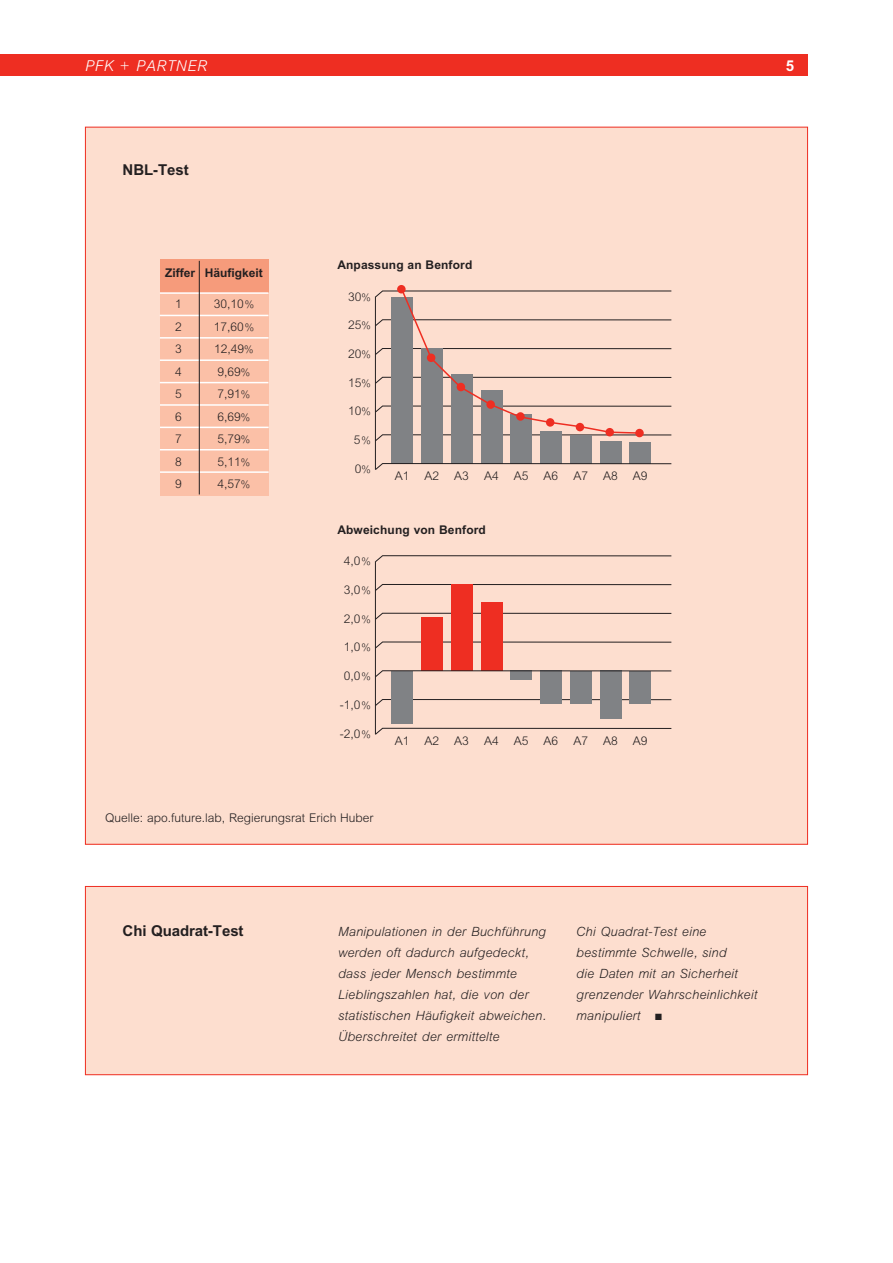
<style>
.page{position:relative;width:893px;height:1263px;background:#fff}
.page>*{position:absolute;margin:0;border:0;box-sizing:border-box;transform-origin:0 0}
.t1{font:700 15px "M Arial";letter-spacing:-.005em;color:#231f20}
.t2{font:italic 300 15px "M Arial";letter-spacing:.04em;color:#fff}
.t3{font:700 15px "M Arial";color:#fff}
.t4{font:italic 300 12.75px/21px "M Arial";letter-spacing:.01em;color:#231f20}
.t5{font:300 12px/22.5px "M Arial";color:#231f20;text-align:justify}
.t6{font:700 12px "M Arial";letter-spacing:.01em;color:#231f20}
.s1{font-size:10.5px}
</style>
<div class="page">
<div style="left:85px;top:127px;width:722px;height:717px;background:#fddecf"></div>
<div style="left:160px;top:276px;width:108px;height:219px;background:#fbc0a7"></div>
<div style="left:160px;top:260px;width:108px;height:33px;background:#f69b7b"></div>
<div style="left:0;top:54px;width:808px;height:21px;background:#ee2e22"></div>
<hr style="left:160px;top:382px;width:108px;height:1px;background:#fff">
<hr style="left:160px;top:337px;width:108px;height:2px;background:#fff">
<hr style="left:160px;top:315px;width:108px;height:1px;background:#fff">
<hr style="left:160px;top:359px;width:108px;height:2px;background:#fff">
<hr style="left:160px;top:471px;width:109px;height:2px;background:#fff">
<hr style="left:160px;top:449px;width:108px;height:1px;background:#fff">
<hr style="left:160px;top:404px;width:109px;height:2px;background:#fff">
<hr style="left:160px;top:427px;width:109px;height:1px;background:#fff">
<hr style="left:160px;top:292px;width:108px;height:2px;background:#fff">
<hr style="left:199px;top:261px;width:1px;height:233px;background:#231f20">
<hr style="left:375px;top:297px;width:1px;height:173px;background:#231f20">
<div style="left:570px;top:435px;width:21px;height:29px;background:#808285"></div>
<div style="left:600px;top:441px;width:21px;height:23px;background:#808285"></div>
<div style="left:630px;top:442px;width:21px;height:22px;background:#808285"></div>
<div style="left:392px;top:297px;width:21px;height:167px;background:#808285"></div>
<div style="left:421px;top:349px;width:22px;height:115px;background:#808285"></div>
<div style="left:451px;top:374px;width:21px;height:90px;background:#808285"></div>
<div style="left:481px;top:390px;width:21px;height:74px;background:#808285"></div>
<div style="left:511px;top:414px;width:21px;height:50px;background:#808285"></div>
<div style="left:540px;top:431px;width:22px;height:33px;background:#808285"></div>
<svg style="left:397px;top:285px;width:9px;height:8px"></svg>
<svg style="left:375px;top:287px;width:297px;height:154px"></svg>
<svg style="left:375px;top:463px;width:297px;height:7px"></svg>
<svg style="left:376px;top:699px;width:296px;height:7px"></svg>
<svg style="left:376px;top:641px;width:296px;height:8px"></svg>
<svg style="left:376px;top:613px;width:296px;height:7px"></svg>
<svg style="left:375px;top:555px;width:297px;height:7px"></svg>
<svg style="left:376px;top:584px;width:296px;height:7px"></svg>
<hr style="left:375px;top:561px;width:1px;height:173px;background:#231f20">
<div style="left:570px;top:671px;width:21px;height:32px;background:#808285"></div>
<div style="left:600px;top:671px;width:21px;height:48px;background:#808285"></div>
<div style="left:630px;top:671px;width:21px;height:32px;background:#808285"></div>
<div style="left:392px;top:671px;width:21px;height:52px;background:#808285"></div>
<div style="left:421px;top:617px;width:22px;height:54px;background:#ee2e22"></div>
<div style="left:451px;top:584px;width:21px;height:87px;background:#ee2e22"></div>
<div style="left:481px;top:602px;width:21px;height:69px;background:#ee2e22"></div>
<div style="left:511px;top:671px;width:21px;height:9px;background:#808285"></div>
<div style="left:540px;top:671px;width:22px;height:33px;background:#808285"></div>
<svg style="left:375px;top:728px;width:297px;height:7px"></svg>
<svg style="left:375px;top:670px;width:297px;height:7px"></svg>
<div style="left:85px;top:886px;width:722px;height:189px;background:#fddecf"></div>
<div style="left:85px;top:886px;width:723px;height:189px;border:1px solid #ee2e22"></div>
<p class="t2" style="left:85px;top:57px;width:124px">PFK + PARTNER</p>
<p class="t3" style="left:786px;top:57px;width:10px">5</p>
<p class="t1" style="left:123px;top:161px;width:68px">NBL-Test</p>
<p class="t6" style="left:165px;top:265px;width:32px">Ziffer</p>
<p class="t5" style="left:175px;top:293px;width:8px">1<br>2<br>3<br>4<br>5<br>6<br>7<br>8<br>9</p>
<p class="t6" style="left:205px;top:265px;width:60px">Häufigkeit</p>
<p class="t5" style="left:214px;top:293px;width:42px;text-align:center">30,10<span class="s1">%<br></span>17,60<span class="s1">%<br></span>12,49<span class="s1">%<br></span>9,69<span class="s1">%<br></span>7,91<span class="s1">%<br></span>6,69<span class="s1">%<br></span>5,79<span class="s1">%<br></span>5,11<span class="s1">%<br></span>4,57<span class="s1">%</span></p>
<p class="t6" style="left:337px;top:258px;width:136px">Anpassung an Benford</p>
<p class="t5" style="left:348px;top:285px;width:24px">30<span class="s1">%</span></p>
<p class="t5" style="left:348px;top:314px;width:24px">25<span class="s1">%</span></p>
<p class="t5" style="left:348px;top:342px;width:24px">20<span class="s1">%</span></p>
<p class="t5" style="left:348px;top:371px;width:24px">15<span class="s1">%</span></p>
<p class="t5" style="left:348px;top:400px;width:24px">10<span class="s1">%</span></p>
<p class="t5" style="left:354px;top:429px;width:18px">5<span class="s1">%</span></p>
<p class="t5" style="left:355px;top:457px;width:18px">0<span class="s1">%</span></p>
<p class="t5" style="left:395px;top:465px;width:16px">A1</p>
<p class="t5" style="left:425px;top:465px;width:16px">A2</p>
<p class="t5" style="left:454px;top:465px;width:16px">A3</p>
<p class="t5" style="left:484px;top:465px;width:16px">A4</p>
<p class="t5" style="left:514px;top:465px;width:16px">A5</p>
<p class="t5" style="left:544px;top:465px;width:16px">A6</p>
<p class="t5" style="left:573px;top:465px;width:16px">A7</p>
<p class="t5" style="left:603px;top:465px;width:16px">A8</p>
<p class="t5" style="left:633px;top:465px;width:16px">A9</p>
<p class="t6" style="left:337px;top:523px;width:150px">Abweichung von Benford</p>
<p class="t5" style="left:344px;top:550px;width:28px">4,0<span class="s1">%</span></p>
<p class="t5" style="left:344px;top:578px;width:28px">3,0<span class="s1">%</span></p>
<p class="t5" style="left:344px;top:607px;width:28px">2,0<span class="s1">%</span></p>
<p class="t5" style="left:344px;top:636px;width:28px">1,0<span class="s1">%</span></p>
<p class="t5" style="left:344px;top:665px;width:28px">0,0<span class="s1">%</span></p>
<p class="t5" style="left:340px;top:693px;width:32px">-1,0<span class="s1">%</span></p>
<p class="t5" style="left:340px;top:722px;width:32px">-2,0<span class="s1">%</span></p>
<p class="t5" style="left:395px;top:730px;width:16px">A1</p>
<p class="t5" style="left:425px;top:730px;width:16px">A2</p>
<p class="t5" style="left:454px;top:730px;width:16px">A3</p>
<p class="t5" style="left:484px;top:730px;width:16px">A4</p>
<p class="t5" style="left:514px;top:730px;width:16px">A5</p>
<p class="t5" style="left:544px;top:730px;width:16px">A6</p>
<p class="t5" style="left:573px;top:730px;width:16px">A7</p>
<p class="t5" style="left:603px;top:730px;width:16px">A8</p>
<p class="t5" style="left:633px;top:730px;width:16px">A9</p>
<p class="t5" style="left:105px;top:806px;width:270px">Quelle: apo.future.lab, Regierungsrat Erich Huber</p>
<p class="t1" style="left:123px;top:922px;width:122px">Chi Quadrat-Test</p>
<p class="t4" style="left:338px;top:921px;width:209px">Manipulationen in der Buchführung werden oft dadurch aufgedeckt, dass jeder Mensch bestimmte Lieblingszahlen hat, die von der statistischen Häufigkeit abweichen.<br>Überschreitet der ermittelte</p>
<p class="t4" style="left:576px;top:921px;width:183px">Chi Quadrat-Test eine bestimmte Schwelle, sind<br>die Daten mit an Sicherheit grenzender Wahrscheinlichkeit manipuliert ■</p>
</div>
